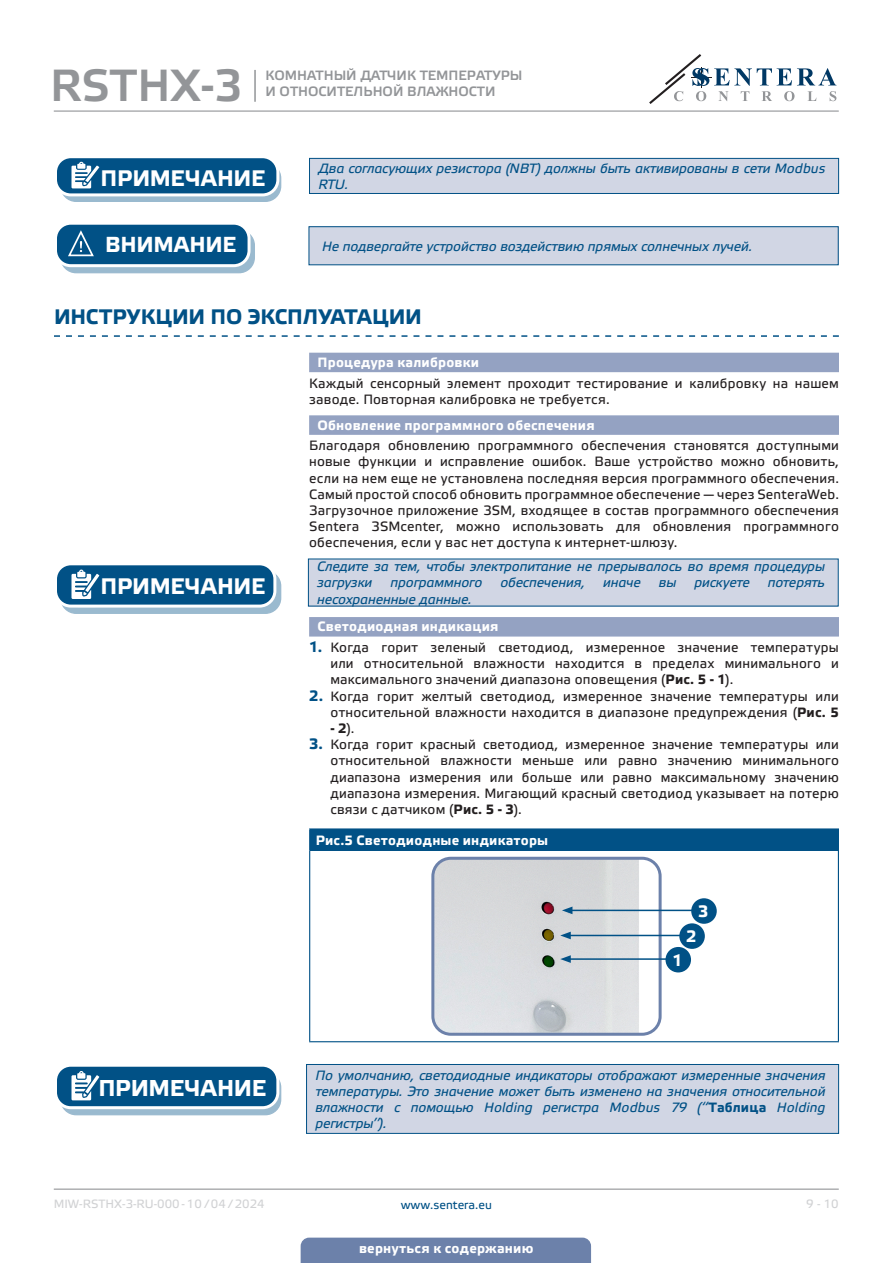
<style>
.page{position:relative;width:893px;height:1263px;background:#fff}
.page>*{position:absolute;margin:0;border:0;box-sizing:border-box;transform-origin:0 0}
.t1{font:45px "Etelka Medium Pro";color:#939598}
.t2{font:700 22.95px "Etelka Text Pro";letter-spacing:-.02em;color:#fff}
.t3{font:700 22.5px "Etelka Text Pro";letter-spacing:-.02em;color:#fff}
.t4{font:700 21.75px "Etelka Text Pro";letter-spacing:-.02em;color:#fff}
.t5{font:700 21px "Etelka Text Pro";letter-spacing:-.005em;color:#015186}
.TABLE_TEXT_WHITE{font:700 16.5px "Etelka Text Pro";color:#fff}
.body{font:13.5px/16.2px "Etelka Text Pro";letter-spacing:.015em;color:#231f20;text-align:justify}
.attention{font:italic 13.5px/16.2px "Etelka Text Pro";letter-spacing:-.005em;color:#015186}
.Number-roman{font:700 13.5px "Etelka Text Pro";letter-spacing:.015em;color:#fff}
.t6{font:13.5px/16.2px "Etelka Medium Pro";color:#939598}
.table_text{font:700 13.5px "Etelka Text Pro";letter-spacing:.025em;color:#fff}
.attention-2{font:italic 13.5px "Etelka Text Pro";letter-spacing:-.03em;color:#015186}
.t7{font:700 13.5px "Etelka Text Pro";color:#231f20}
.t8{font:12px "Etelka Text Pro";color:#d1d2d4}
.t9{font:12px "Etelka Text Pro";color:#015186}
.s1{font-weight:700;font-size:15px;color:#015186}
.s2{font-weight:700}
.s3{font-weight:400}
.s4{font-weight:700;font-style:normal}
</style>
<div class="page">
<hr style="left:54px;top:111px;width:785px;height:1px;background:#939598">
<hr style="left:54px;top:1188px;width:785px;height:2px;background:#939598">
<svg style="left:649px;top:54px;width:187px;height:50px"></svg>
<div style="left:301px;top:1237px;width:290px;height:26px;background:#6c81aa"></div>
<hr style="left:254px;top:70px;width:2px;height:32px;background:#939598">
<svg style="left:54px;top:335px;width:785px;height:2px"></svg>
<div style="left:309px;top:353px;width:530px;height:19px;background:#94a2c2"></div>
<div style="left:309px;top:415px;width:530px;height:20px;background:#94a2c2"></div>
<div style="left:309px;top:617px;width:530px;height:19px;background:#94a2c2"></div>
<div style="left:309px;top:158px;width:530px;height:35px;background:#d1d6e4"></div>
<div style="left:309px;top:158px;width:530px;height:36px;border:1px solid #015186"></div>
<div style="left:61px;top:163px;width:220px;height:38px;background:linear-gradient(to right,#99bacf,#9bbbd0);border-radius:15px"></div>
<div style="left:60px;top:162px;width:221px;height:40px;border:1px solid #015186;border-radius:15px"></div>
<div style="left:56px;top:157px;width:222px;height:38px;background:#015186;border-radius:15px"></div>
<div style="left:54px;top:155px;width:225px;height:41px;border:3px solid #fff;border-radius:15px"></div>
<svg style="left:71px;top:162px;width:34px;height:34px"></svg>
<div style="left:61px;top:230px;width:193px;height:43px;background:linear-gradient(to right,#99b9cf,#9cbbd0);border-radius:15px"></div>
<div style="left:60px;top:230px;width:195px;height:43px;border:1px solid #015186;border-radius:15px"></div>
<div style="left:56px;top:223px;width:193px;height:43px;background:#015186;border-radius:15px"></div>
<div style="left:54px;top:222px;width:197px;height:45px;border:3px solid #fff;border-radius:15px"></div>
<svg style="left:67px;top:230px;width:37px;height:36px"></svg>
<div style="left:309px;top:227px;width:529px;height:38px;background:#d1d6e4"></div>
<div style="left:309px;top:226px;width:530px;height:39px;border:1px solid #015186"></div>
<div style="left:61px;top:571px;width:220px;height:42px;background:#9abacf;border-radius:15px"></div>
<div style="left:60px;top:570px;width:221px;height:44px;border:1px solid #015186;border-radius:15px"></div>
<div style="left:56px;top:564px;width:219px;height:42px;background:#015186;border-radius:15px"></div>
<div style="left:54px;top:562px;width:222px;height:46px;border:3px solid #fff;border-radius:15px"></div>
<svg style="left:71px;top:569px;width:34px;height:38px"></svg>
<div style="left:308px;top:559px;width:530px;height:47px;background:#d1d6e4"></div>
<div style="left:310px;top:829px;width:528px;height:22px;background:#015186"></div>
<svg style="left:309px;top:829px;width:1px;height:22px"></svg>
<hr style="left:309px;top:828px;width:530px;height:1px;background:#015186">
<svg style="left:838px;top:829px;width:1px;height:22px"></svg>
<hr style="left:309px;top:851px;width:1px;height:190px;background:#015186">
<hr style="left:838px;top:851px;width:1px;height:190px;background:#015186">
<hr style="left:309px;top:1041px;width:530px;height:1px;background:#015186">
<img style="left:435px;top:861px;width:223px;height:171px">
<div style="left:431px;top:857px;width:231px;height:179px;border:3px solid #6c81aa;border-radius:18px"></div>
<hr style="left:570px;top:910px;width:130px;height:1px;background:#015186">
<svg style="left:562px;top:906px;width:10px;height:8px"></svg>
<hr style="left:568px;top:935px;width:119px;height:1px;background:#015186">
<svg style="left:560px;top:932px;width:11px;height:7px"></svg>
<hr style="left:568px;top:958px;width:119px;height:2px;background:#015186">
<svg style="left:560px;top:955px;width:11px;height:8px"></svg>
<div style="left:691px;top:898px;width:26px;height:26px;background:#015186;border-radius:50%"></div>
<div style="left:679px;top:923px;width:26px;height:26px;background:#015186;border-radius:50%"></div>
<div style="left:665px;top:947px;width:26px;height:25px;background:#015186;border-radius:50%"></div>
<div style="left:61px;top:1072px;width:220px;height:43px;background:linear-gradient(to right,#9abacf,#9bbbcf);border-radius:15px"></div>
<div style="left:60px;top:1071px;width:221px;height:44px;border:1px solid #015186;border-radius:15px"></div>
<div style="left:56px;top:1065px;width:222px;height:43px;background:#015186;border-radius:15px"></div>
<div style="left:54px;top:1064px;width:225px;height:45px;border:3px solid #fff;border-radius:15px"></div>
<svg style="left:71px;top:1071px;width:34px;height:37px"></svg>
<div style="left:307px;top:1064px;width:532px;height:69px;background:#d1d6e4"></div>
<div style="left:306px;top:1064px;width:533px;height:70px;border:1px solid #015186"></div>
<h1 class="t1" style="left:50px;top:61px;width:194px">RSTHX-3</h1>
<p class="t6" style="left:266px;top:68px;width:258px">КОМНАТНЫЙ ДАТЧИК ТЕМПЕРАТУРЫ<br>И ОТНОСИТЕЛЬНОЙ ВЛАЖНОСТИ</p>
<p class="attention" style="left:318px;top:161px;width:509px">Два согласующих резистора (NBT) должны быть активированы в сети Modbus</p>
<p class="t3" style="left:101px;top:165px;width:166px">ПРИМЕЧАНИЕ</p>
<p class="attention" style="left:318px;top:177px;width:31px">RTU.</p>
<p class="t4" style="left:105px;top:232px;width:132px">ВНИМАНИЕ</p>
<p class="attention" style="left:322px;top:239px;width:432px">Не подвергайте устройство воздействию прямых солнечных лучей.</p>
<p class="t5" style="left:54px;top:305px;width:369px">ИНСТРУКЦИИ ПО ЭКСПЛУАТАЦИИ</p>
<p class="Number-roman" style="left:318px;top:355px;width:163px">Процедура калибровки</p>
<p class="body" style="left:309px;top:376px;width:531px">Каждый сенсорный элемент проходит тестирование и калибровку на нашем заводе. Повторная калибровка не требуется.</p>
<p class="Number-roman" style="left:318px;top:418px;width:278px">Обновление программного обеспечения</p>
<p class="body" style="left:309px;top:438px;width:531px">Благодаря обновлению программного обеспечения становятся доступными новые функции и исправление ошибок. Ваше устройство можно обновить, если на нем еще не установлена последняя версия программного обеспечения.<br>Самый простой способ обновить программное обеспечение — через SenteraWeb.<br>Загрузочное приложение 3SM, входящее в состав программного обеспечения Sentera 3SMcenter, можно использовать для обновления программного обеспечения, если у вас нет доступа к интернет-шлюзу.</p>
<p class="t3" style="left:101px;top:574px;width:166px">ПРИМЕЧАНИЕ</p>
<p class="attention" style="left:317px;top:559px;width:509px">Следите за тем, чтобы электропитание не прерывалось во время процедуры загрузки</p>
<p class="attention" style="left:390px;top:575px;width:93px">программного</p>
<p class="attention" style="left:500px;top:575px;width:86px">обеспечения,</p>
<p class="attention" style="left:603px;top:575px;width:39px">иначе</p>
<p class="attention" style="left:659px;top:575px;width:19px">вы</p>
<p class="attention" style="left:694px;top:575px;width:57px">рискуете</p>
<p class="attention-2" style="left:768px;top:575px;width:59px">потерять</p>
<p class="attention" style="left:317px;top:592px;width:156px">несохраненные данные.</p>
<p class="Number-roman" style="left:318px;top:619px;width:182px">Светодиодная индикация</p>
<p class="body" style="left:330px;top:640px;width:510px;text-indent:-21px"><span class="s1">1.</span> Когда горит зеленый светодиод, измеренное значение температуры или относительной влажности находится в пределах минимального и максимального значений диапазона оповещения (<span class="s2">Рис. 5 - 1</span>).</p>
<p class="body" style="left:309px;top:689px;width:531px;text-align:right"><span class="s1">2.</span> Когда горит желтый светодиод, измеренное значение температуры или относительной влажности находится в диапазоне предупреждения (<span class="s2">Рис. 5</span></p>
<p class="t7" style="left:330px;top:721px;width:26px">- 2<span class="s3">).</span></p>
<p class="body" style="left:330px;top:737px;width:510px;text-indent:-21px"><span class="s1">3.</span> Когда горит красный светодиод, измеренное значение температуры или относительной влажности меньше или равно значению минимального диапазона измерения или больше или равно максимальному значению диапазона измерения. Мигающий красный светодиод указывает на потерю связи с датчиком (<span class="s2">Рис. 5 - 3</span>).</p>
<p class="table_text" style="left:316px;top:833px;width:234px">Рис.5 Светодиодные индикаторы</p>
<p class="TABLE_TEXT_WHITE" style="left:698px;top:902px;width:12px">3</p>
<p class="TABLE_TEXT_WHITE" style="left:686px;top:927px;width:12px">2</p>
<p class="TABLE_TEXT_WHITE" style="left:672px;top:951px;width:12px">1</p>
<p class="t2" style="left:98px;top:1075px;width:169px">ПРИМЕЧАНИЕ</p>
<p class="attention" style="left:315px;top:1067px;width:512px;text-align:justify">По умолчанию, светодиодные индикаторы отображают измеренные значения температуры. Это значение может быть изменено на значения относительной влажности с помощью Holding регистра Modbus 79 (‘‘<span class="s4">Таблица</span> Holding регистры’’).</p>
<p class="t8" style="left:54px;top:1197px;width:212px">MIW-RSTHX-3-RU-000 - 10 / 04 / 2024</p>
<p class="t9" style="left:401px;top:1198px;width:93px">www.sentera.eu</p>
<p class="t8" style="left:806px;top:1197px;width:34px">9 - 10</p>
<p class="Number-roman" style="left:359px;top:1240px;width:176px">вернуться к содержанию</p>
</div>
